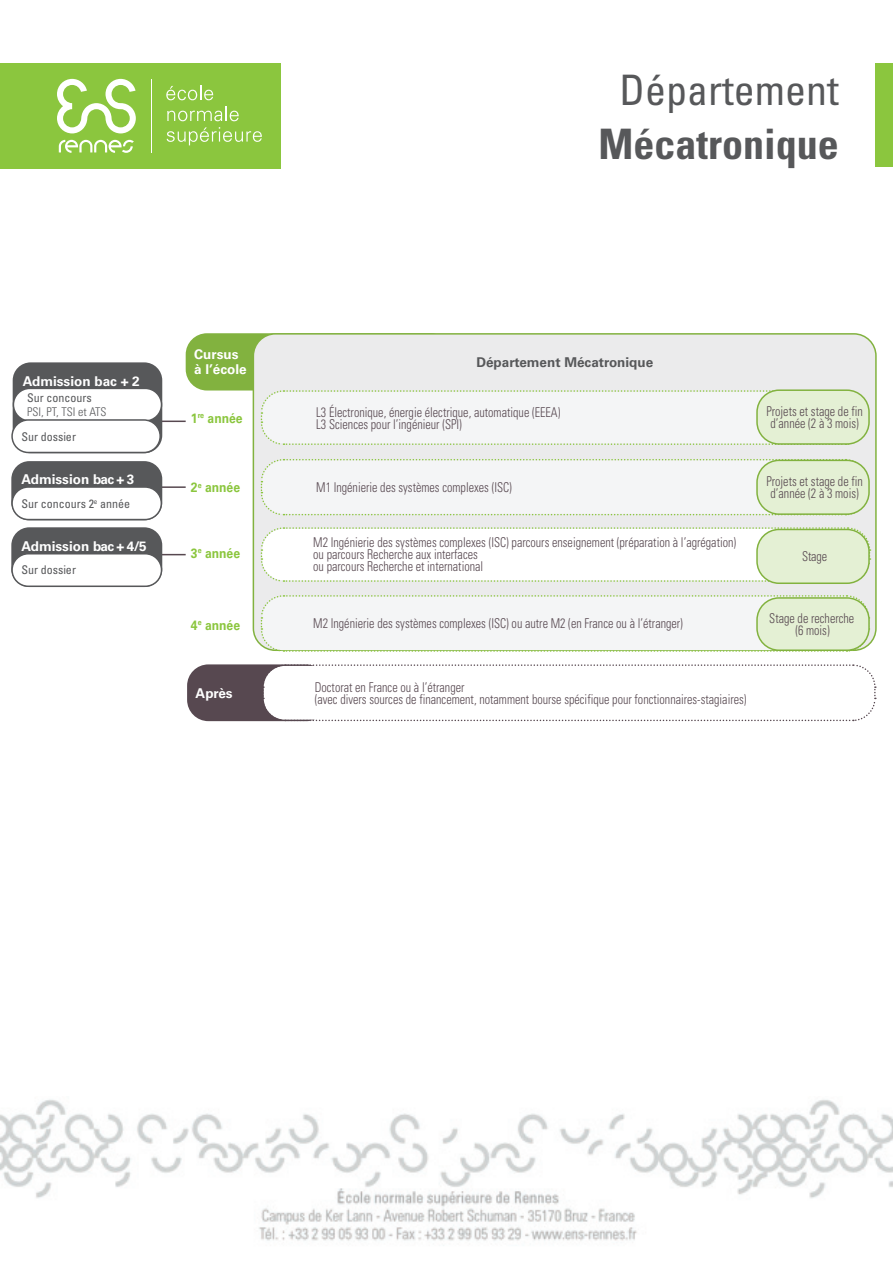
<style>
.page{position:relative;width:893px;height:1263px;background:#fff}
.page>*{position:absolute;margin:0;border:0;box-sizing:border-box;transform-origin:0 0}
.t1{font:700 condensed 42px "Univers LT Std";color:#57585a}
.t2{font:condensed 42px "Univers LT Std";color:#57585a}
.t3{font:300 condensed 13.5px/12px "Univers LT Std";color:#574850;scale:.9 1}
.t4{font:700 13.5px/15px "Univers LT Std";color:#fff}
.t5{font:700 13.5px "Univers LT Std";color:#8bc63e;scale:.9 1}
.t6{font:700 13.5px "Univers LT Std";color:#57585a}
.t7{font:condensed 12px "Univers LT Std";color:#57585a}
.t8{font:300 condensed 12px "Univers LT Std";color:#57585a}
</style>
<div class="page">
<hr style="left:148px;top:421px;width:38px;height:1px;background:#574850">
<hr style="left:148px;top:486px;width:38px;height:2px;background:#574850">
<hr style="left:148px;top:554px;width:38px;height:1px;background:#574850">
<img style="left:0;top:1099px;width:893px;height:142px">
<div style="left:0;top:63px;width:281px;height:106px;background:#8bc63e"></div>
<svg style="left:57px;top:79px;width:79px;height:54px"></svg>
<svg style="left:59px;top:140px;width:75px;height:13px"></svg>
<svg style="left:166px;top:86px;width:47px;height:14px"></svg>
<svg style="left:167px;top:107px;width:72px;height:14px"></svg>
<svg style="left:167px;top:127px;width:95px;height:18px"></svg>
<hr style="left:151px;top:79px;width:1px;height:74px;background:#fff">
<div style="left:875px;top:63px;width:18px;height:104px;background:#8bc63e"></div>
<div style="left:186px;top:333px;width:266px;height:57px;background:#82b23f;border-radius:21px"></div>
<div style="left:187px;top:664px;width:141px;height:57px;background:#574850;border-radius:21px"></div>
<svg style="left:261px;top:664px;width:615px;height:58px"></svg>
<div style="left:253px;top:334px;width:623px;height:316px;background:#ebebec;border-radius:22px"></div>
<div style="left:11px;top:461px;width:151px;height:59px;background:#57585a;border-radius:18px"></div>
<div style="left:12px;top:487px;width:149px;height:32px;background:#fff;border-radius:16px"></div>
<div style="left:11px;top:486px;width:151px;height:34px;border:2px solid #57585a;border-radius:16px"></div>
<div style="left:13px;top:362px;width:149px;height:91px;background:#57585a;border-radius:18px"></div>
<div style="left:13px;top:388px;width:149px;height:33px;background:#fff;border-radius:16px"></div>
<div style="left:13px;top:388px;width:149px;height:34px;border:2px solid #57585a;border-radius:16px"></div>
<div style="left:12px;top:420px;width:148px;height:32px;background:#fff;border-radius:16px"></div>
<div style="left:11px;top:419px;width:150px;height:34px;border:2px solid #57585a;border-radius:16px"></div>
<svg style="left:260px;top:527px;width:611px;height:55px;background:#fafcf9"></svg>
<svg style="left:260px;top:595px;width:610px;height:57px"></svg>
<svg style="left:260px;top:459px;width:608px;height:57px"></svg>
<svg style="left:260px;top:390px;width:607px;height:55px"></svg>
<div style="left:757px;top:390px;width:112px;height:54px;background:#e4f0d4;border-radius:22px"></div>
<div style="left:756px;top:389px;width:114px;height:56px;border:2px solid #82b23f;border-radius:22px"></div>
<div style="left:757px;top:598px;width:112px;height:52px;background:#e4f0d4;border-radius:22px"></div>
<div style="left:756px;top:597px;width:114px;height:54px;border:2px solid #82b23f;border-radius:22px"></div>
<div style="left:757px;top:460px;width:112px;height:54px;background:#e4f0d4;border-radius:22px"></div>
<div style="left:756px;top:460px;width:114px;height:55px;border:2px solid #82b23f;border-radius:22px"></div>
<div style="left:757px;top:529px;width:112px;height:54px;background:#e4f0d4;border-radius:22px"></div>
<div style="left:756px;top:529px;width:114px;height:55px;border:2px solid #82b23f;border-radius:22px"></div>
<div style="left:11px;top:527px;width:151px;height:60px;background:#57585a;border-radius:18px"></div>
<div style="left:12px;top:554px;width:150px;height:32px;background:#fff;border-radius:16px"></div>
<div style="left:11px;top:553px;width:151px;height:34px;border:2px solid #57585a;border-radius:16px"></div>
<h1 class="t2" style="left:620px;top:63px;width:221px">Département</h1>
<h1 class="t1" style="left:599px;top:118px;width:242px">Mécatronique</h1>
<p class="t4" style="left:23px;top:373px;width:119px">Admission bac + 2</p>
<p class="t7" style="left:27px;top:390px;width:66px">Sur concours</p>
<p class="t8" style="left:27px;top:404px;width:81px">PSI, PT, TSI et ATS</p>
<p class="t7" style="left:21px;top:429px;width:56px">Sur dossier</p>
<p class="t4" style="left:21px;top:472px;width:115px">Admission bac + 3</p>
<p class="t7" style="left:21px;top:496px;width:110px">Sur concours 2<sup>e</sup> année</p>
<p class="t4" style="left:21px;top:538px;width:127px">Admission bac + 4/5</p>
<p class="t7" style="left:21px;top:562px;width:56px">Sur dossier</p>
<p class="t4" style="left:194px;top:347px;width:54px">Cursus à l’école</p>
<p class="t5" style="left:191px;top:410px;width:59px">1<sup>re</sup> année</p>
<p class="t5" style="left:191px;top:480px;width:56px">2<sup>e</sup> année</p>
<p class="t6" style="left:476px;top:355px;width:178px">Département Mécatronique</p>
<p class="t3" style="left:316px;top:406px;width:273px">L3 Électronique, énergie électrique, automatique (EEEA)<br>L3 Sciences pour l’ingénieur (SPI)</p>
<p class="t3" style="left:766px;top:405px;width:109px;text-align:center">Projets et stage de fin d’année (2 à 3 mois)</p>
<p class="t3" style="left:316px;top:481px;width:219px">M1 Ingénierie des systèmes complexes (ISC)</p>
<p class="t3" style="left:766px;top:475px;width:109px;text-align:center">Projets et stage de fin d’année (2 à 3 mois)</p>
<p class="t5" style="left:191px;top:545px;width:56px">3<sup>e</sup> année</p>
<p class="t3" style="left:313px;top:537px;width:471px">M2 Ingénierie des systèmes complexes (ISC) parcours enseignement (préparation à l’agrégation) ou parcours Recherche aux interfaces<br>ou parcours Recherche et international</p>
<p class="t5" style="left:191px;top:617px;width:56px">4<sup>e</sup> année</p>
<p class="t3" style="left:313px;top:618px;width:412px">M2 Ingénierie des systèmes complexes (ISC) ou autre M2 (en France ou à l’étranger)</p>
<p class="t4" style="left:196px;top:685px;width:39px">Après</p>
<p class="t3" style="left:315px;top:681px;width:481px">Doctorat en France ou à l’étranger<br>(avec divers sources de financement, notamment bourse spécifique pour fonctionnaires-stagiaires)</p>
<p class="t3" style="left:802px;top:550px;width:29px">Stage</p>
<p class="t3" style="left:769px;top:612px;width:96px;text-align:center">Stage de recherche (6 mois)</p>
</div>
